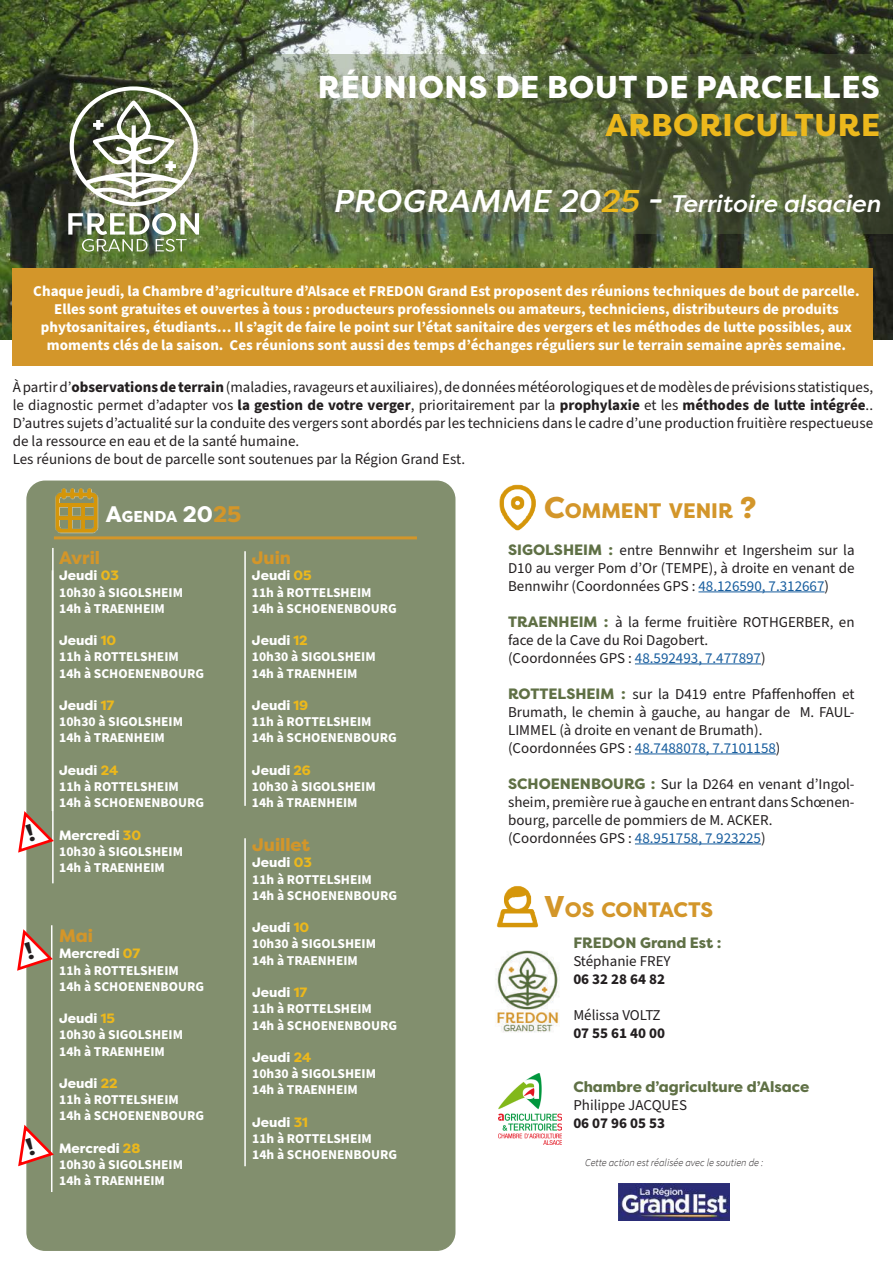
<style>
.page{position:relative;width:893px;height:1263px;background:#fff}
.page>*{position:absolute;margin:0;border:0;box-sizing:border-box;transform-origin:0 0}
.t1{font:800 31.5px "Filson Pro";letter-spacing:.02em;color:#fff}
.t2{font:800 31.5px "Filson Pro";letter-spacing:.02em;color:#ecb81c}
.t3{font:italic 500 24px "Filson Pro";color:#fff}
.t4{font:800 21px "Filson Pro";color:#d3962a}
.t5{font:800 18px "Filson Pro";color:#d3962a}
.t6{font:800 15.75px "Filson Pro";color:#fff}
.t7{font:15px/18px "Source Sans Pro";color:#231f20}
.t8{font:700 15px/18px "Source Sans Pro";color:#fff;text-align:center}
.t9{font:800 15px "Filson Pro";color:#5f7045}
.t10{font:700 15px "Source Sans Pro";color:#231f20}
.t11{font:700 13.5px/16.2px "Source Sans Pro";color:#fff}
.t12{font:800 13.5px "Filson Pro";color:#fff}
.t13{font:italic 300 10.5px "Source Sans Pro";color:#231f20}
.s1{font-size:31.5px}
.s2{font-size:31.5px;color:#ecb81c}
.s3{font-weight:700}
.s4{font-size:22.5px}
.s5{font-size:22.5px;color:#d3962a}
.s6{color:#ecb81c}
.s7{font-size:30px}
.s8{font-family:"Filson Pro";font-weight:800;color:#5f7045}
.s9{color:#175d9e}
</style>
<div class="page">
<img style="left:0;top:0;width:893px;height:339px">
<div style="left:13px;top:269px;width:860px;height:97px;background:#d3962a"></div>
<img style="left:70px;top:86px;width:128px;height:120px">
<img style="left:68px;top:213px;width:131px;height:39px">
<svg style="left:254px;top:54px;width:639px;height:180px;background:#63704a"></svg>
<div style="left:27px;top:481px;width:428px;height:769px;background:#828f6e;border-radius:18px"></div>
<img style="left:55px;top:488px;width:44px;height:46px">
<hr style="left:54px;top:536px;width:363px;height:3px;background:#d3962a">
<hr style="left:244px;top:551px;width:2px;height:255px;background:#fff">
<hr style="left:244px;top:838px;width:2px;height:328px;background:#fff">
<hr style="left:51px;top:925px;width:1px;height:267px;background:#fff">
<img style="left:499px;top:484px;width:37px;height:47px">
<hr style="left:698px;top:591px;width:126px;height:1px;background:#175d9e">
<hr style="left:635px;top:663px;width:126px;height:1px;background:#175d9e">
<hr style="left:635px;top:753px;width:141px;height:1px;background:#175d9e">
<hr style="left:635px;top:843px;width:126px;height:1px;background:#175d9e">
<img style="left:496px;top:886px;width:43px;height:42px">
<img style="left:495px;top:950px;width:64px;height:83px">
<img style="left:499px;top:1073px;width:62px;height:71px">
<img style="left:619px;top:1183px;width:111px;height:37px">
<hr style="left:52px;top:548px;width:2px;height:335px;background:#fff">
<svg style="left:18px;top:810px;width:36px;height:44px"></svg>
<svg style="left:17px;top:928px;width:36px;height:45px"></svg>
<svg style="left:18px;top:1124px;width:36px;height:44px"></svg>
<h1 class="t1" style="left:318px;top:68px;width:564px">RÉUNIONS DE BOUT DE PARCELLES</h1>
<h1 class="t2" style="left:605px;top:105px;width:276px">ARBORICULTURE</h1>
<h2 class="t3" style="left:332px;top:187px;width:549px"><span class="s1">PROGRAMME 20</span><span class="s2">25</span> <span class="s1">-</span> Territoire alsacien</h2>
<p class="t8" style="left:33px;top:282px;width:828px">Chaque jeudi, la Chambre d’agriculture d’Alsace et FREDON Grand Est proposent des réunions techniques de bout de parcelle.<br>Elles sont gratuites et ouvertes à tous : producteurs professionnels ou amateurs, techniciens, distributeurs de produits phytosanitaires, étudiants… Il s’agit de faire le point sur l’état sanitaire des vergers et les méthodes de lutte possibles, aux moments clés de la saison. Ces réunions sont aussi des temps d’échanges réguliers sur le terrain semaine après semaine.</p>
<p class="t7" style="left:13px;top:378px;width:862px">À partir d’<span class="s3">observations de terrain</span> (maladies, ravageurs et auxiliaires), de données météorologiques et de modèles de prévisions statistiques, le diagnostic permet d’adapter vos <span class="s3">la gestion de votre verger</span>, prioritairement par la <span class="s3">prophylaxie</span> et les <span class="s3">méthodes de lutte intégrée</span>..<br>D’autres sujets d’actualité sur la conduite des vergers sont abordés par les techniciens dans le cadre d’une production fruitière respectueuse de la ressource en eau et de la santé humaine.<br>Les réunions de bout de parcelle sont soutenues par la Région Grand Est.</p>
<p class="t6" style="left:106px;top:507px;width:137px"><span class="s4">A</span>GENDA <span class="s4">20</span><span class="s5">25</span></p>
<p class="t5" style="left:59px;top:547px;width:42px">Avril</p>
<p class="t12" style="left:59px;top:567px;width:61px">Jeudi <span class="s6">03</span></p>
<p class="t11" style="left:59px;top:584px;width:125px">10h30 à SIGOLSHEIM<br>14h à TRAENHEIM</p>
<p class="t12" style="left:59px;top:632px;width:58px">Jeudi <span class="s6">10</span></p>
<p class="t11" style="left:59px;top:649px;width:146px">11h à ROTTELSHEIM<br>14h à SCHOENENBOURG</p>
<p class="t12" style="left:59px;top:697px;width:57px">Jeudi <span class="s6">17</span></p>
<p class="t11" style="left:59px;top:714px;width:125px">10h30 à SIGOLSHEIM<br>14h à TRAENHEIM</p>
<p class="t12" style="left:59px;top:762px;width:61px">Jeudi <span class="s6">24</span></p>
<p class="t11" style="left:59px;top:779px;width:146px">11h à ROTTELSHEIM<br>14h à SCHOENENBOURG</p>
<p class="t12" style="left:59px;top:826px;width:83px">Mercredi <span class="s6">30</span></p>
<p class="t11" style="left:59px;top:844px;width:125px">10h30 à SIGOLSHEIM<br>14h à TRAENHEIM</p>
<p class="t5" style="left:59px;top:925px;width:35px">Mai</p>
<p class="t12" style="left:59px;top:945px;width:83px">Mercredi <span class="s6">07</span></p>
<p class="t11" style="left:59px;top:962px;width:146px">11h à ROTTELSHEIM<br>14h à SCHOENENBOURG</p>
<p class="t12" style="left:59px;top:1010px;width:57px">Jeudi <span class="s6">15</span></p>
<p class="t11" style="left:59px;top:1027px;width:125px">10h30 à SIGOLSHEIM<br>14h à TRAENHEIM</p>
<p class="t12" style="left:59px;top:1075px;width:60px">Jeudi <span class="s6">22</span></p>
<p class="t11" style="left:59px;top:1092px;width:146px">11h à ROTTELSHEIM<br>14h à SCHOENENBOURG</p>
<p class="t12" style="left:59px;top:1140px;width:83px">Mercredi <span class="s6">28</span></p>
<p class="t11" style="left:59px;top:1157px;width:125px">10h30 à SIGOLSHEIM<br>14h à TRAENHEIM</p>
<p class="t5" style="left:252px;top:547px;width:41px">Juin</p>
<p class="t12" style="left:252px;top:567px;width:61px">Jeudi <span class="s6">05</span></p>
<p class="t11" style="left:252px;top:584px;width:146px">11h à ROTTELSHEIM<br>14h à SCHOENENBOURG</p>
<p class="t12" style="left:252px;top:632px;width:57px">Jeudi <span class="s6">12</span></p>
<p class="t11" style="left:252px;top:649px;width:125px">10h30 à SIGOLSHEIM<br>14h à TRAENHEIM</p>
<p class="t12" style="left:252px;top:697px;width:58px">Jeudi <span class="s6">19</span></p>
<p class="t11" style="left:252px;top:714px;width:146px">11h à ROTTELSHEIM<br>14h à SCHOENENBOURG</p>
<p class="t12" style="left:252px;top:762px;width:60px">Jeudi <span class="s6">26</span></p>
<p class="t11" style="left:252px;top:779px;width:125px">10h30 à SIGOLSHEIM<br>14h à TRAENHEIM</p>
<p class="t5" style="left:252px;top:834px;width:59px">Juillet</p>
<p class="t12" style="left:252px;top:854px;width:61px">Jeudi <span class="s6">03</span></p>
<p class="t11" style="left:252px;top:871px;width:146px">11h à ROTTELSHEIM<br>14h à SCHOENENBOURG</p>
<p class="t12" style="left:252px;top:919px;width:58px">Jeudi <span class="s6">10</span></p>
<p class="t11" style="left:252px;top:936px;width:125px">10h30 à SIGOLSHEIM<br>14h à TRAENHEIM</p>
<p class="t12" style="left:252px;top:984px;width:57px">Jeudi <span class="s6">17</span></p>
<p class="t11" style="left:252px;top:1001px;width:146px">11h à ROTTELSHEIM<br>14h à SCHOENENBOURG</p>
<p class="t12" style="left:252px;top:1049px;width:61px">Jeudi <span class="s6">24</span></p>
<p class="t11" style="left:252px;top:1066px;width:125px">10h30 à SIGOLSHEIM<br>14h à TRAENHEIM</p>
<p class="t12" style="left:252px;top:1113px;width:57px">Jeudi <span class="s6">31</span></p>
<p class="t11" style="left:252px;top:1131px;width:146px">11h à ROTTELSHEIM<br>14h à SCHOENENBOURG</p>
<h3 class="t4" style="left:544px;top:498px;width:214px"><span class="s7">C</span>OMMENT VENIR <span class="s7">?</span></h3>
<p class="t7" style="left:508px;top:541px;width:348px;text-align:justify"><span class="s8">SIGOLSHEIM :</span> entre Bennwihr et Ingersheim sur la D10 au verger Pom d’Or (TEMPE), à droite en venant de Bennwihr (Coordonnées GPS : <span class="s9">48.126590, 7.312667</span>)</p>
<p class="t7" style="left:508px;top:613px;width:348px"><span class="s8">TRAENHEIM :</span> à la ferme fruitière ROTHGERBER, en face de la Cave du Roi Dagobert.<br>(Coordonnées GPS : <span class="s9">48.592493, 7.477897</span>)</p>
<p class="t7" style="left:508px;top:685px;width:348px"><span class="s8">ROTTELSHEIM :</span> sur la D419 entre Pfaffenhoffen et Brumath, le chemin à gauche, au hangar de M. FAUL-LIMMEL (à droite en venant de Brumath). (Coordonnées GPS : <span class="s9">48.7488078, 7.7101158</span>)</p>
<p class="t7" style="left:508px;top:775px;width:348px"><span class="s8">SCHOENENBOURG :</span> Sur la D264 en venant d’Ingol&shy;sheim, première rue à gauche en entrant dans Schœnen&shy;bourg, parcelle de pommiers de M. ACKER. (Coordonnées GPS : <span class="s9">48.951758, 7.923225</span>)</p>
<h3 class="t4" style="left:544px;top:897px;width:171px"><span class="s7">V</span>OS CONTACTS</h3>
<p class="t9" style="left:573px;top:934px;width:150px">FREDON Grand Est :</p>
<p class="t7" style="left:573px;top:953px;width:99px">Stéphanie FREY</p>
<p class="t10" style="left:573px;top:969px;width:93px">06 32 28 64 82</p>
<p class="t7" style="left:573px;top:1007px;width:89px">Mélissa VOLTZ</p>
<p class="t10" style="left:573px;top:1023px;width:93px">07 55 61 40 00</p>
<p class="t9" style="left:573px;top:1078px;width:238px">Chambre d’agriculture d’Alsace</p>
<p class="t7" style="left:573px;top:1097px;width:115px">Philippe JACQUES</p>
<p class="t10" style="left:573px;top:1113px;width:93px">06 07 96 05 53</p>
<p class="t13" style="left:585px;top:1156px;width:180px">Cette action est réalisée avec le soutien de :</p>
</div>
